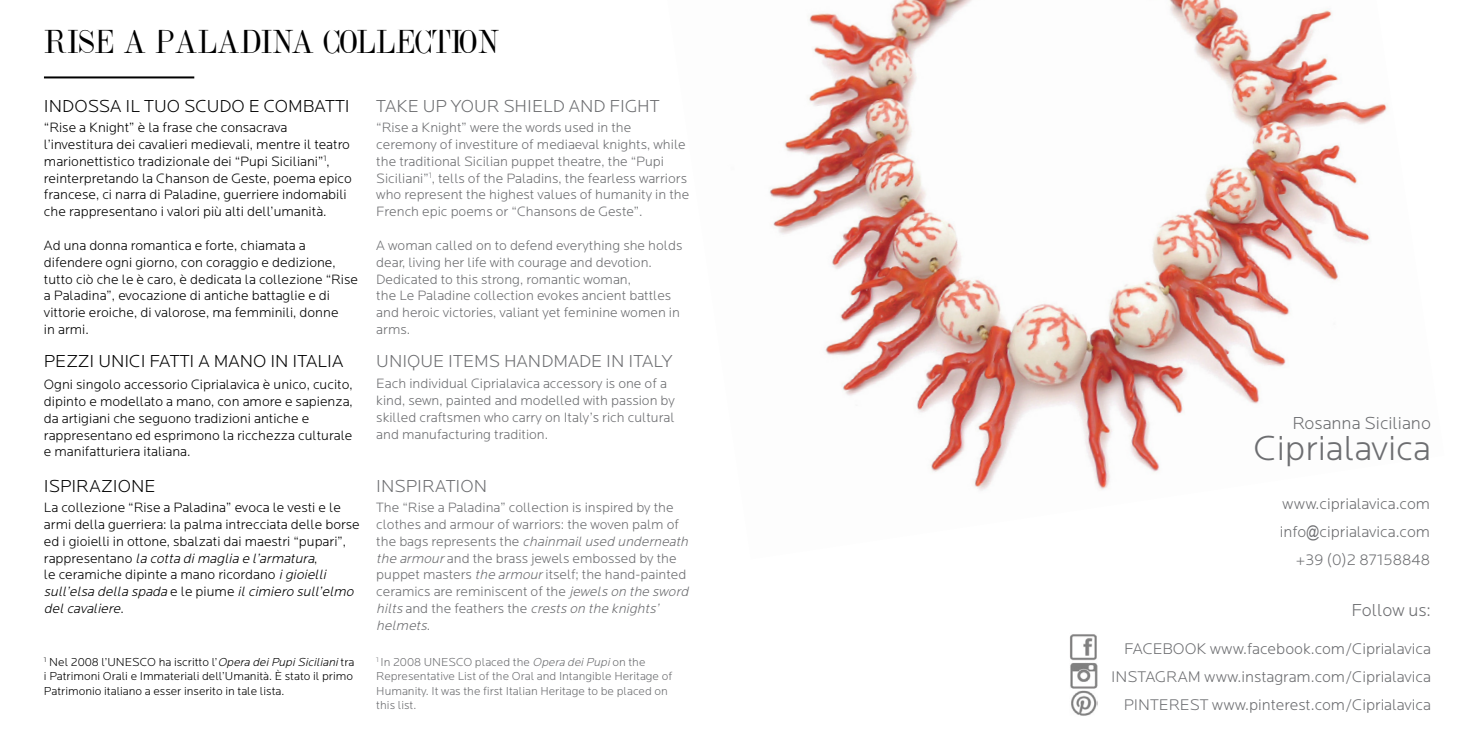
<style>
.page{position:relative;width:1475px;height:738px;background:#fff}
.page>*{position:absolute;margin:0;border:0;box-sizing:border-box;transform-origin:0 0}
.t1{font:36px "Dubiel Plain";color:#000}
.t2{font:300 36px "Locator";color:#6d6e71}
.t3{font:300 18px "Locator";color:#6d6e71}
.t4{font:300 18px "Locator";color:#000}
.t5{font:300 16px/28px "Locator";color:#6d6e71;text-align:right}
.t6{font:300 14px/16.8px "Locator";color:#000}
.t7{font:300 14px/16.8px "Locator";color:#6d6e71}
.t8{font:300 12px/14.4px "Locator";color:#000;text-align:justify}
.t9{font:300 12px/14.4px "Locator";color:#6d6e71}
.s1{font-style:italic}
.s2{font-family:"Arial Narrow";font-weight:400}
</style>
<div class="page">
<img style="left:769px;top:0;width:618px;height:491px">
<hr style="left:44px;top:76px;width:150px;height:2px;background:#000">
<img style="left:1070px;top:634px;width:27px;height:82px">
<h1 class="t1" style="left:44px;top:22px;width:457px">RISE A PALADINA COLLECTION</h1>
<p class="t4" style="left:44px;top:96px;width:307px">INDOSSA IL TUO SCUDO E COMBATTI</p>
<p class="t6" style="left:44px;top:119px;width:309px">“Rise a Knight” è la frase che consacrava l’investitura dei cavalieri medievali, mentre il teatro marionettistico tradizionale dei “Pupi Siciliani”<sup>1</sup>, reinterpretando la Chanson de Geste, poema epico francese, ci narra di Paladine, guerriere indomabili che rappresentano i valori più alti dell’umanità.</p>
<p class="t6" style="left:44px;top:237px;width:315px">Ad una donna romantica e forte, chiamata a difendere ogni giorno, con coraggio e dedizione, tutto ciò che le è caro, è dedicata la collezione “Rise a Paladina”, evocazione di antiche battaglie e di vittorie eroiche, di valorose, ma femminili, donne<br>in armi.</p>
<p class="t4" style="left:44px;top:351px;width:301px">PEZZI UNICI FATTI A MANO IN ITALIA</p>
<p class="t6" style="left:44px;top:376px;width:310px">Ogni singolo accessorio Ciprialavica è unico, cucito, dipinto e modellato a mano, con amore e sapienza, da artigiani che seguono tradizioni antiche e rappresentano ed esprimono la ricchezza culturale e manifatturiera italiana.</p>
<p class="t4" style="left:44px;top:476px;width:113px">ISPIRAZIONE</p>
<p class="t6" style="left:44px;top:499px;width:317px">La collezione “Rise a Paladina” evoca le vesti e le armi della guerriera: la palma intrecciata delle borse ed i gioielli in ottone, sbalzati dai maestri “pupari”, ra p p re s e n t a n o <span class="s1">la cotta dimaglia e l’armatura</span>,<br>le ceramiche dipinte a mano ricordano <span class="s1">igioielli sull’elsa della spada</span> e l e p i u m e <span class="s1">ilcimiero sull’elmo delcavaliere</span>.</p>
<p class="t8" style="left:44px;top:654px;width:312px"><sup>1</sup> Nel 2008 l’UNESCO ha iscritto l’<span class="s1">Opera deiPupiSiciliani</span>tra i Patrimoni Orali e Immateriali dell’Umanità. È stato il primo Patrimonio italiano a esser inserito in tale lista.</p>
<p class="t3" style="left:376px;top:96px;width:285px">TAKE UP YOUR SHIELD AND FIGHT</p>
<p class="t7" style="left:376px;top:119px;width:314px">“Rise a Knight” were the words used in the ceremony of investiture of mediaeval knights, while the traditional Sicilian puppet theatre, the “Pupi Siciliani”<sup>1</sup>, tells of the Paladins, the fearless warriors who represent the highest values of humanity in the French epic poems or “Chansons de Geste”.</p>
<p class="t7" style="left:376px;top:237px;width:307px">A woman called on to defend everything she holds dear, living her life with courage and devotion.<br>Dedicated to this strong, romantic woman,<br>the Le Paladine collection evokes ancient battles and heroic victories, valiant yet feminine women in arms.</p>
<p class="t3" style="left:376px;top:351px;width:297px">UNIQUE ITEMS HANDMADE IN ITALY</p>
<p class="t7" style="left:376px;top:375px;width:300px">Each individual Ciprialavica accessory is one of a kind, sewn, painted and modelled with passion by skilled craftsmen who carry on Italy’s rich cultural and manufacturing tradition.</p>
<p class="t3" style="left:376px;top:476px;width:112px">INSPIRATION</p>
<p class="t7" style="left:376px;top:499px;width:317px">The “Rise a Paladina” collection is inspired by the clothes and armour of warriors: the woven palm of<br>t h e b a g s re p re s e n t s t h e <span class="s1">chainmailused underneath the armour</span>and the brass jewels embossed by the puppet masters <span class="s1">the armour</span>itself; the hand-painted ceramics are reminiscent of the <span class="s1">jewels on the sword hilts</span> a n d t h e fe a t h e r s t h e <span class="s1">crests on the knights’ helmets</span>.</p>
<p class="t9" style="left:376px;top:654px;width:297px"><sup>1</sup> In 2008 UNESCO placed the <span class="s1">Opera deiPupi</span>on the Representative List of the Oral and Intangible Heritage of Humanity. It was the first Italian Heritage to be placed on this list.</p>
<p class="t3" style="left:1292px;top:413px;width:140px">Rosanna Siciliano</p>
<h1 class="t2" style="left:1253px;top:429px;width:178px">Ciprialavica</h1>
<p class="t5" style="left:1279px;top:489px;width:152px">www.ciprialavica.com info<span class="s2">@</span>ciprialavica.com +39 (0)2 87158848</p>
<p class="t3" style="left:1351px;top:600px;width:81px">Follow us:</p>
<p class="t5" style="left:1110px;top:634px;width:321px">FACEBOOK www.facebook.com/Ciprialavica<br>INSTAGRAM www.instagram.com/Ciprialavica<br>PINTEREST www.pinterest.com/Ciprialavica</p>
</div>
